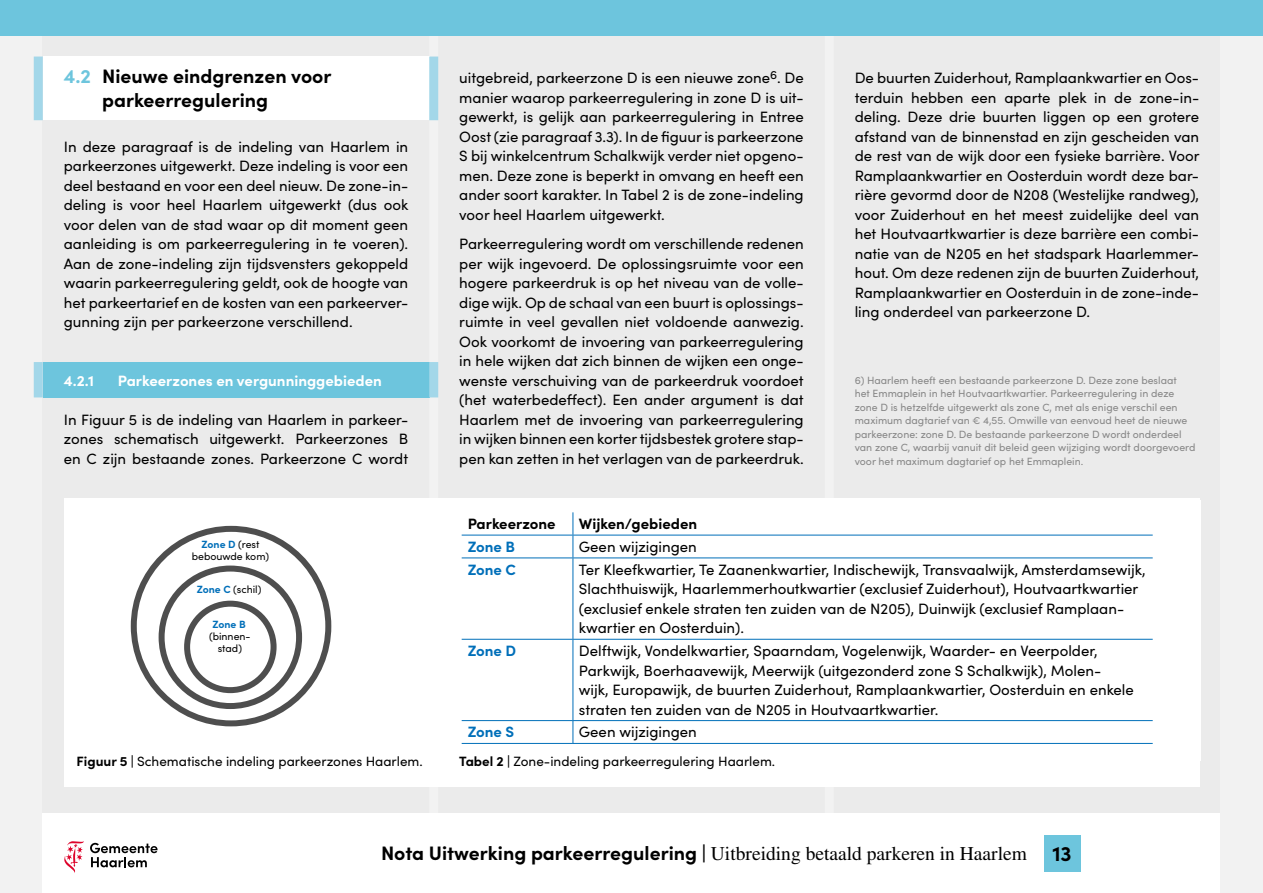
<style>
.page{position:relative;width:1263px;height:893px;background:#f2f2f2}
.page>*{position:absolute;margin:0;border:0;box-sizing:border-box;transform-origin:0 0}
.t1{font:19.5px "Times LT Pro";color:#000}
.t2{font:700 19.5px/24px "Sofia Pro";color:#000}
.t3{font:15px/19.5px "Sofia Pro";color:#000;text-align:justify}
.t4{font:700 15px "Sofia Pro";color:#fff}
.t5{font:700 15px "Sofia Pro";color:#000}
.t6{font:700 15px "Sofia Pro";color:#006fb9}
.t7{font:13.5px "Sofia Pro";color:#000}
.t8{font:10.5px/13.5px "Sofia Pro";color:#878787}
.t9{font:10.5px/12px "Sofia Pro";color:#000;text-align:center}
.t10{font:700 10.5px "Sofia Pro";color:#006fb9}
.s1{color:#6dc5dd}
.s2{font-weight:700;color:#006fb9}
.s3{font-weight:700}
.s4{font-family:"Sofia Pro";font-weight:700}
.s5{font-family:"Sofia Pro";font-weight:700;font-size:21px}
</style>
<div class="page">
<div style="left:43px;top:0;width:1177px;height:893px;background:#ebebeb"></div>
<div style="left:429px;top:0;width:9px;height:817px;background:#f2f2f2"></div>
<div style="left:825px;top:0;width:9px;height:817px;background:#f2f2f2"></div>
<div style="left:0;top:0;width:1263px;height:36px;background:#6dc5dd"></div>
<div style="left:43px;top:57px;width:386px;height:63px;background:#fff"></div>
<div style="left:34px;top:57px;width:9px;height:63px;background:#a3d7e9"></div>
<div style="left:429px;top:57px;width:9px;height:63px;background:#a3d7e9"></div>
<div style="left:43px;top:362px;width:386px;height:35px;background:#6dc5dd"></div>
<div style="left:34px;top:362px;width:9px;height:35px;background:#a3d7e9"></div>
<div style="left:429px;top:362px;width:9px;height:35px;background:#a3d7e9"></div>
<div style="left:64px;top:499px;width:1135px;height:288px;background:#fff"></div>
<div style="left:131px;top:526px;width:200px;height:200px;border:6px solid #4e4e4e;border-radius:50%"></div>
<div style="left:159px;top:566px;width:143px;height:143px;border:6px solid #4e4e4e;border-radius:50%"></div>
<hr style="left:462px;top:535px;width:111px;height:1px;background:#006fb9">
<hr style="left:573px;top:535px;width:580px;height:1px;background:#006fb9">
<svg style="left:573px;top:512px;width:1px;height:46px"></svg>
<hr style="left:462px;top:558px;width:111px;height:1px;background:#006fb9">
<hr style="left:573px;top:558px;width:580px;height:1px;background:#006fb9">
<hr style="left:573px;top:558px;width:1px;height:81px;background:#006fb9">
<hr style="left:462px;top:639px;width:111px;height:1px;background:#006fb9">
<hr style="left:573px;top:639px;width:580px;height:1px;background:#006fb9">
<hr style="left:573px;top:640px;width:1px;height:80px;background:#006fb9">
<hr style="left:462px;top:720px;width:111px;height:1px;background:#006fb9">
<hr style="left:573px;top:720px;width:580px;height:1px;background:#006fb9">
<svg style="left:573px;top:721px;width:1px;height:22px"></svg>
<hr style="left:462px;top:743px;width:111px;height:1px;background:#006fb9">
<hr style="left:573px;top:743px;width:580px;height:1px;background:#006fb9">
<div style="left:184px;top:601px;width:93px;height:92px;border:6px solid #4e4e4e;border-radius:50%"></div>
<div style="left:43px;top:814px;width:1177px;height:79px;background:#fff"></div>
<div style="left:1044px;top:835px;width:36px;height:36px;background:#6dc5dd"></div>
<svg style="left:90px;top:843px;width:68px;height:24px"></svg>
<svg style="left:64px;top:841px;width:20px;height:32px"></svg>
<h1 class="t2" style="left:102px;top:63px;width:231px;text-indent:-38px"><span class="s1">4.2</span> Nieuwe eindgrenzen voor parkeerregulering</h1>
<p class="t3" style="left:64px;top:136px;width:346px">In deze paragraaf is de indeling van Haarlem in parkeerzones uitgewerkt. Deze indeling is voor een deel bestaand en voor een deel nieuw. De zone-in&shy;deling is voor heel Haarlem uitgewerkt (dus ook voor delen van de stad waar op dit moment geen aanleiding is om parkeerregulering in te voeren).<br>Aan de zone-indeling zijn tijdsvensters gekoppeld waarin parkeerregulering geldt, ook de hoogte van het parkeertarief en de kosten van een parkeerver&shy;gunning zijn per parkeerzone verschillend.</p>
<p class="t4" style="left:64px;top:369px;width:32px">4.2.1</p>
<p class="t4" style="left:118px;top:369px;width:266px">Parkeerzones en vergunninggebieden</p>
<p class="t3" style="left:64px;top:409px;width:346px">In Figuur 5 is de indeling van Haarlem in parkeer&shy;zones schematisch uitgewerkt. Parkeerzones B en C zijn bestaande zones. Parkeerzone C wordt</p>
<p class="t9" style="left:192px;top:538px;width:79px"><span class="s2">Zone D</span> (rest bebouwde kom)</p>
<p class="t9" style="left:197px;top:582px;width:66px"><span class="s2">Zone C</span> (schil)</p>
<p class="t10" style="left:212px;top:616px;width:35px">Zone B</p>
<p class="t9" style="left:209px;top:629px;width:42px">(binnen&shy;stad)</p>
<p class="t3" style="left:459px;top:67px;width:346px">uitgebreid, parkeerzone D is een nieuwe zone<sup>6</sup>. De manier waarop parkeerregulering in zone D is uit&shy;gewerkt, is gelijk aan parkeerregulering in Entree Oost (zie paragraaf 3.3). In de figuur is parkeerzone S bij winkelcentrum Schalkwijk verder niet opgeno&shy;men. Deze zone is beperkt in omvang en heeft een ander soort karakter. In Tabel 2 is de zone-indeling voor heel Haarlem uitgewerkt.</p>
<p class="t3" style="left:459px;top:233px;width:346px">Parkeerregulering wordt om verschillende redenen per wijk ingevoerd. De oplossingsruimte voor een hogere parkeerdruk is op het niveau van de volle&shy;dige wijk. Op de schaal van een buurt is oplossings&shy;ruimte in veel gevallen niet voldoende aanwezig.<br>Ook voorkomt de invoering van parkeerregulering in hele wijken dat zich binnen de wijken een onge&shy;wenste verschuiving van de parkeerdruk voordoet (het waterbedeffect). Een ander argument is dat Haarlem met de invoering van parkeerregulering in wijken binnen een korter tijdsbestek grotere stap&shy;pen kan zetten in het verlagen van de parkeerdruk.</p>
<p class="t3" style="left:855px;top:67px;width:346px">De buurten Zuiderhout, Ramplaankwartier en Oos&shy;terduin hebben een aparte plek in de zone-in&shy;deling. Deze drie buurten liggen op een grotere afstand van de binnenstad en zijn gescheiden van de rest van de wijk door een fysieke barrière. Voor Ramplaankwartier en Oosterduin wordt deze bar&shy;rière gevormd door de N208 (Westelijke randweg), voor Zuiderhout en het meest zuidelijke deel van het Houtvaartkwartier is deze barrière een combi&shy;natie van de N205 en het stadspark Haarlemmer&shy;hout. Om deze redenen zijn de buurten Zuiderhout, Ramplaankwartier en Oosterduin in de zone-inde&shy;ling onderdeel van parkeerzone D.</p>
<p class="t8" style="left:855px;top:373px;width:342px">6) Haarlem heeft een bestaande parkeerzone D. Deze zone beslaat<br>het Emmaplein in het Houtvaartkwartier. Parkeerregulering in deze zone D is hetzelfde uitgewerkt als zone C, met als enige verschil een maximum dagtarief van € 4,55. Omwille van eenvoud heet de nieuwe parkeerzone: zone D. De bestaande parkeerzone D wordt onderdeel van zone C, waarbij vanuit dit beleid geen wijziging wordt doorgevoerd voor het maximum dagtarief op het Emmaplein.</p>
<p class="t5" style="left:468px;top:512px;width:90px">Parkeerzone</p>
<p class="t5" style="left:579px;top:512px;width:120px">Wijken/gebieden</p>
<p class="t6" style="left:468px;top:535px;width:49px">Zone B</p>
<p class="t3" style="left:579px;top:536px;width:119px">Geen wijzigingen</p>
<p class="t6" style="left:468px;top:558px;width:50px">Zone C</p>
<p class="t3" style="left:579px;top:559px;width:568px;text-align:left">Ter Kleefkwartier, Te Zaanenkwartier, Indischewijk, Transvaalwijk, Amsterdamsewijk, Slachthuiswijk, Haarlemmerhoutkwartier (exclusief Zuiderhout), Houtvaartkwartier (exclusief enkele straten ten zuiden van de N205), Duinwijk (exclusief Ramplaan&shy;kwartier en Oosterduin).</p>
<p class="t6" style="left:468px;top:639px;width:50px">Zone D</p>
<p class="t3" style="left:579px;top:640px;width:556px;text-align:left">Delftwijk, Vondelkwartier, Spaarndam, Vogelenwijk, Waarder- en Veerpolder, Parkwijk, Boerhaavewijk, Meerwijk (uitgezonderd zone S Schalkwijk), Molen&shy;wijk, Europawijk, de buurten Zuiderhout, Ramplaankwartier, Oosterduin en enkele straten ten zuiden van de N205 in Houtvaartkwartier.</p>
<p class="t6" style="left:468px;top:720px;width:48px">Zone S</p>
<p class="t3" style="left:579px;top:722px;width:119px">Geen wijzigingen</p>
<p class="t7" style="left:77px;top:751px;width:348px"><span class="s3">Figuur 5 |</span> Schematische indeling parkeerzones Haarlem.</p>
<p class="t7" style="left:459px;top:751px;width:317px"><span class="s3">Tabel 2 |</span> Zone-indeling parkeerregulering Haarlem.</p>
<h1 class="t1" style="left:381px;top:842px;width:692px"><span class="s4">Nota Uitwerking parkeerregulering |</span> Uitbreiding betaald parkeren in Haarlem <span class="s5">13</span></h1>
</div>
